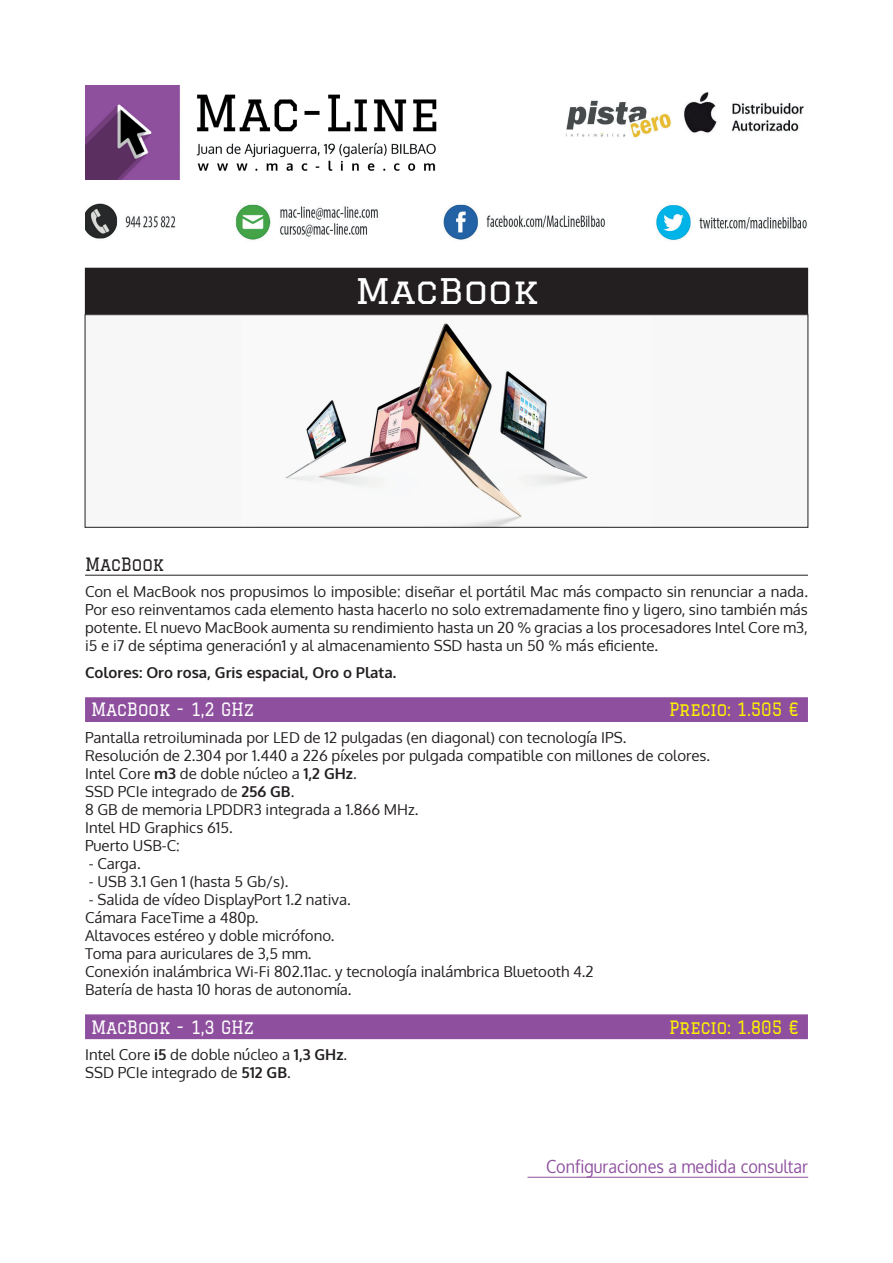
<style>
.page{position:relative;width:893px;height:1263px;background:#fff}
.page>*{position:absolute;margin:0;border:0;box-sizing:border-box;transform-origin:0 0}
.t1{font:34.5px "Graduate";color:#fff;scale:1.09 1}
.t2{font:18px "Oxygen";color:#8e509e;scale:.9 1}
.t3{font:18px "Graduate";color:#fff;scale:.9 1}
.t4{font:18px "Graduate";color:#fff101;scale:.9 1}
.t5{font:18px "Graduate";color:#231f20;scale:.9 1}
.t6{font:15px/18px "Oxygen";color:#231f20}
.t7{font:700 15px "Oxygen";color:#231f20}
.s1{font-weight:700}
</style>
<div class="page">
<hr style="left:85px;top:575px;width:723px;height:1px;background:#231f20">
<div style="left:85px;top:697px;width:723px;height:25px;background:#8e509e"></div>
<div style="left:85px;top:1014px;width:723px;height:25px;background:#8e509e"></div>
<div style="left:85px;top:268px;width:723px;height:46px;background:#231f20"></div>
<div style="left:85px;top:315px;width:723px;height:212px;background:#f7f7f8"></div>
<img style="left:286px;top:323px;width:302px;height:202px">
<div style="left:85px;top:314px;width:723px;height:213px;border:1px solid #231f20"></div>
<img style="left:85px;top:85px;width:352px;height:94px">
<img style="left:566px;top:92px;width:238px;height:46px">
<img style="left:85px;top:203px;width:722px;height:37px">
<hr style="left:527px;top:1177px;width:281px;height:1px;background:#8e509e">
<h1 class="t1" style="left:355px;top:271px;width:169px">MacBook</h1>
<p class="t5" style="left:85px;top:554px;width:89px">MacBook</p>
<p class="t6" style="left:85px;top:583px;width:724px;text-align:justify">Con el MacBook nos propusimos lo imposible: diseñar el portátil Mac más compacto sin renunciar a nada.<br>Por eso reinventamos cada elemento hasta hacerlo no solo extremadamente fino y ligero, sino también más potente. El nuevo MacBook aumenta su rendimiento hasta un 20 % gracias a los procesadores Intel Core m3, i5 e i7 de séptima generación1 y al almacenamiento SSD hasta un 50 % más eficiente.</p>
<p class="t7" style="left:85px;top:663px;width:313px">Colores: Oro rosa, Gris espacial, Oro o Plata.</p>
<p class="t3" style="left:91px;top:699px;width:182px">MacBook - 1,2 GHz</p>
<p class="t4" style="left:669px;top:699px;width:146px">Precio: 1.505 €</p>
<p class="t6" style="left:85px;top:728px;width:627px">Pantalla retroiluminada por LED de 12 pulgadas (en diagonal) con tecnología IPS.<br>Resolución de 2.304 por 1.440 a 226 píxeles por pulgada compatible con millones de colores.<br>Intel Core <span class="s1">m3</span> de doble núcleo a <span class="s1">1,2 GHz</span>.<br>SSD PCIe integrado de <span class="s1">256 GB</span>.<br>8 GB de memoria LPDDR3 integrada a 1.866 MHz.<br>Intel HD Graphics 615.<br>Puerto USB-C:</p>
<p class="t6" style="left:89px;top:854px;width:53px">- Carga.</p>
<p class="t6" style="left:89px;top:872px;width:201px">- USB 3.1 Gen 1 (hasta 5 Gb/s).</p>
<p class="t6" style="left:85px;top:890px;width:510px">- Salida de vídeo DisplayPort 1.2 nativa.<br>Cámara FaceTime a 480p.<br>Altavoces estéreo y doble micrófono.<br>Toma para auriculares de 3,5 mm.<br>Conexión inalámbrica Wi-Fi 802.11ac. y tecnología inalámbrica Bluetooth 4.2<br>Batería de hasta 10 horas de autonomía.</p>
<p class="t3" style="left:91px;top:1016px;width:182px">MacBook - 1,3 GHz</p>
<p class="t4" style="left:669px;top:1016px;width:146px">Precio: 1.805 €</p>
<p class="t6" style="left:85px;top:1046px;width:264px">Intel Core <span class="s1">i5</span> de doble núcleo a <span class="s1">1,3 GHz</span>.<br>SSD PCIe integrado de <span class="s1">512 GB</span>.</p>
<p class="t2" style="left:546px;top:1154px;width:293px">Configuraciones a medida consultar</p>
</div>
